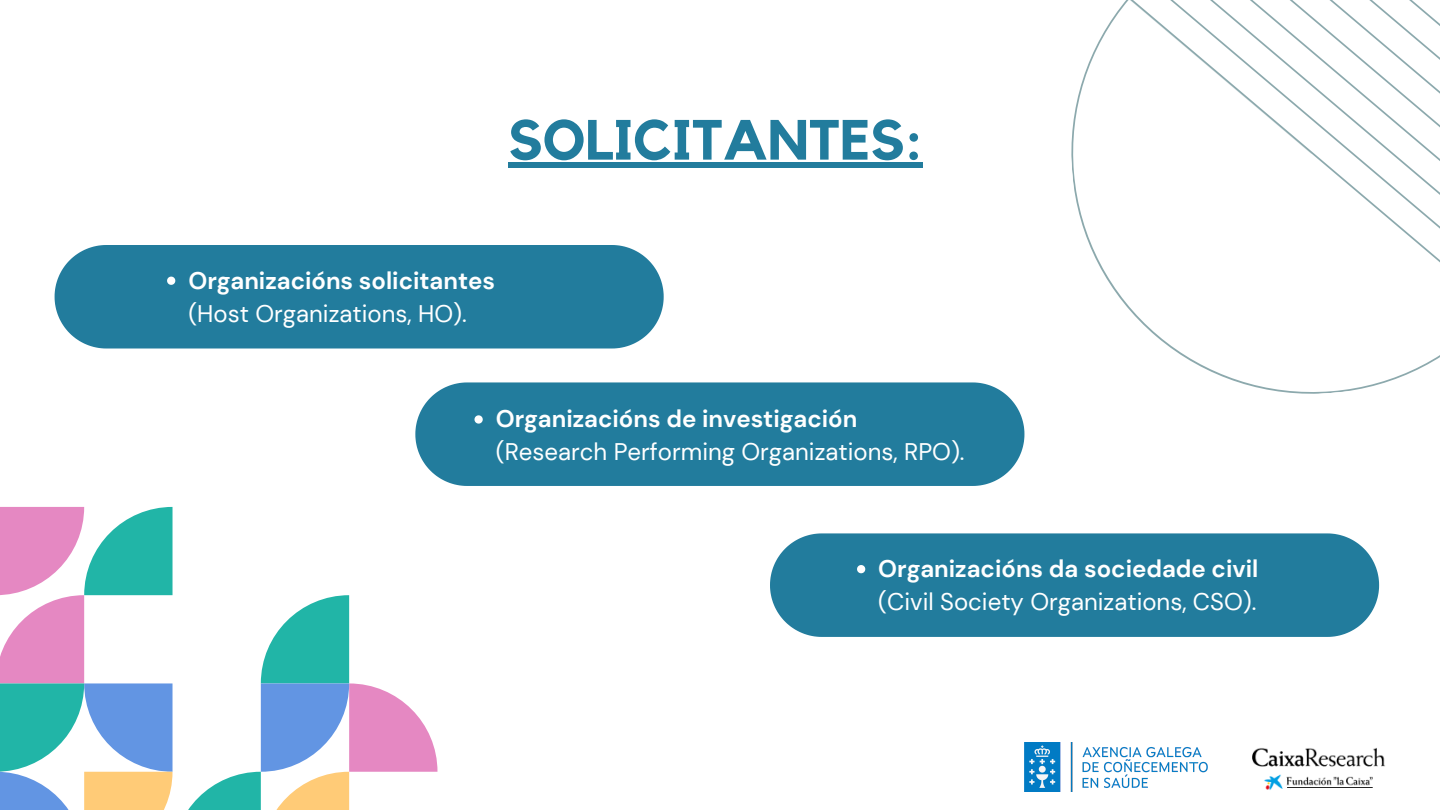
<style>
.page{position:relative;width:1440px;height:810px;background:#fff}
.page>*{position:absolute;margin:0;border:0;box-sizing:border-box;transform-origin:0 0}
.t1{font:700 56px "Kollektif";color:#227c9d}
.t2{font:24px/33px "DM Sans";color:#fff}
.t3{font:700 24px/33px "DM Sans";color:#fff}
.s1{font-weight:400}
.s2{font-weight:700}
</style>
<div class="page">
<svg style="left:0;top:507px;width:437px;height:303px"></svg>
<svg style="left:1071px;top:0;width:369px;height:394px"></svg>
<div style="left:508px;top:163px;width:414px;height:5px;background:#227c9d"></div>
<img style="left:1025px;top:743px;width:183px;height:49px">
<img style="left:1252px;top:748px;width:133px;height:42px">
<div style="left:415px;top:382px;width:609px;height:104px;background:#227c9d"></div>
<svg style="left:474px;top:415px;width:9px;height:9px"></svg>
<div style="left:770px;top:533px;width:609px;height:104px;background:#227c9d"></div>
<svg style="left:857px;top:565px;width:8px;height:8px"></svg>
<div style="left:55px;top:245px;width:609px;height:104px;background:#227c9d"></div>
<svg style="left:167px;top:277px;width:8px;height:8px"></svg>
<p class="t1" style="left:508px;top:114px;width:416px">SOLICITANTES:</p>
<p class="t3" style="left:188px;top:264px;width:308px">Organizacións solicitantes <span class="s1">(Host Organizations, HO).</span></p>
<p class="t2" style="left:496px;top:403px;width:470px"><span class="s2">Organizacións de investigación </span>(Research Performing Organizations, RPO).</p>
<p class="t2" style="left:878px;top:552px;width:382px"><span class="s2">Organizacións da sociedade civil </span>(Civil Society Organizations, CSO).</p>
</div>
